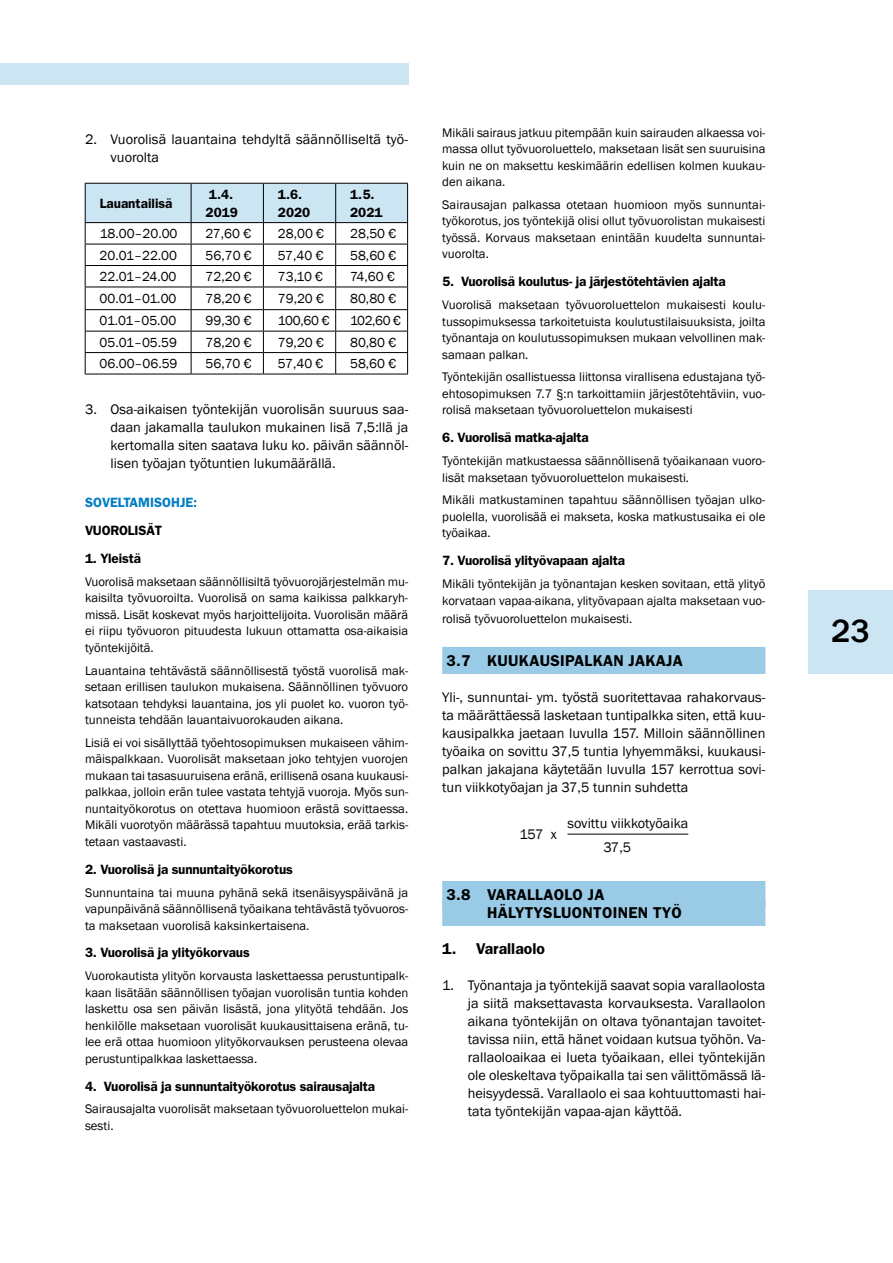
<style>
.page{position:relative;width:893px;height:1263px;background:#fff}
.page>*{position:absolute;margin:0;border:0;box-sizing:border-box;transform-origin:0 0}
.t1{font:500 33px "Franklin Gothic";color:#000}
.t2{font:600 15.75px/18px "Franklin Gothic";letter-spacing:.02em;color:#000}
.t3{font:600 15.75px "Franklin Gothic";color:#000}
.t4{font:14.25px/18px "Franklin Gothic";color:#000;text-align:justify}
.t5{font:600 13.5px/17.2px "Franklin Gothic";letter-spacing:-.01em;color:#000}
.t6{font:13.5px "Franklin Gothic";color:#000}
.t7{font:600 13.5px "Franklin Gothic";color:#007cc3}
.t8{font:12.75px/16.5px "Franklin Gothic";color:#000;text-align:justify}
</style>
<div class="page">
<div style="left:809px;top:590px;width:84px;height:83px;background:#cce5f3"></div>
<div style="left:0;top:64px;width:408px;height:21px;background:#cce5f3"></div>
<div style="left:442px;top:647px;width:323px;height:27px;background:#99cbe7"></div>
<hr style="left:567px;top:834px;width:121px;height:1px;background:#000">
<div style="left:442px;top:881px;width:323px;height:27px;background:#99cbe7"></div>
<div style="left:442px;top:899px;width:323px;height:27px;background:#99cbe7"></div>
<svg style="left:85px;top:183px;width:323px;height:191px"></svg>
<hr style="left:85px;top:374px;width:106px;height:1px;background:#000">
<hr style="left:191px;top:374px;width:72px;height:1px;background:#000">
<hr style="left:263px;top:374px;width:73px;height:1px;background:#000">
<hr style="left:336px;top:374px;width:72px;height:1px;background:#000">
<p class="t4" style="left:111px;top:131px;width:299px;text-indent:-26px">2. Vuorolisä lauantaina tehdyltä säännölliseltä työ&shy;vuorolta</p>
<p class="t5" style="left:100px;top:195px;width:74px">Lauantailisä</p>
<p class="t5" style="left:206px;top:186px;width:34px">1.4.<br>2019</p>
<p class="t5" style="left:278px;top:186px;width:34px">1.6.<br>2020</p>
<p class="t5" style="left:350px;top:186px;width:34px">1.5.<br>2021</p>
<p class="t6" style="left:100px;top:225px;width:79px">18.00–20.00</p>
<p class="t6" style="left:206px;top:225px;width:47px">27,60 €</p>
<p class="t6" style="left:278px;top:225px;width:48px">28,00 €</p>
<p class="t6" style="left:350px;top:225px;width:48px">28,50 €</p>
<p class="t6" style="left:100px;top:247px;width:79px">20.01–22.00</p>
<p class="t6" style="left:206px;top:247px;width:48px">56,70 €</p>
<p class="t6" style="left:278px;top:247px;width:47px">57,40 €</p>
<p class="t6" style="left:350px;top:247px;width:48px">58,60 €</p>
<p class="t6" style="left:100px;top:268px;width:78px">22.01–24.00</p>
<p class="t6" style="left:206px;top:268px;width:48px">72,20 €</p>
<p class="t6" style="left:278px;top:268px;width:47px">73,10 €</p>
<p class="t6" style="left:350px;top:268px;width:46px">74,60 €</p>
<p class="t6" style="left:100px;top:290px;width:78px">00.01–01.00</p>
<p class="t6" style="left:206px;top:290px;width:48px">78,20 €</p>
<p class="t6" style="left:278px;top:290px;width:48px">79,20 €</p>
<p class="t6" style="left:350px;top:290px;width:48px">80,80 €</p>
<p class="t6" style="left:100px;top:312px;width:78px">01.01–05.00</p>
<p class="t6" style="left:206px;top:312px;width:48px">99,30 €</p>
<p class="t6" style="left:278px;top:312px;width:53px">100,60 €</p>
<p class="t6" style="left:350px;top:312px;width:52px">102,60 €</p>
<p class="t6" style="left:100px;top:334px;width:79px">05.01–05.59</p>
<p class="t6" style="left:206px;top:334px;width:48px">78,20 €</p>
<p class="t6" style="left:278px;top:334px;width:48px">79,20 €</p>
<p class="t6" style="left:350px;top:334px;width:48px">80,80 €</p>
<p class="t6" style="left:100px;top:355px;width:79px">06.00–06.59</p>
<p class="t6" style="left:206px;top:355px;width:48px">56,70 €</p>
<p class="t6" style="left:278px;top:355px;width:47px">57,40 €</p>
<p class="t6" style="left:350px;top:355px;width:48px">58,60 €</p>
<p class="t4" style="left:111px;top:401px;width:299px;text-indent:-26px">3. Osa-aikaisen työntekijän vuorolisän suuruus saa&shy;daan jakamalla taulukon mukainen lisä 7,5:llä ja kertomalla siten saatava luku ko. päivän säännöl&shy;lisen työajan työtuntien lukumäärällä.</p>
<p class="t7" style="left:85px;top:495px;width:114px">SOVELTAMISOHJE:</p>
<p class="t5" style="left:85px;top:522px;width:79px">VUOROLISÄT</p>
<p class="t5" style="left:85px;top:550px;width:57px">1. Yleistä</p>
<p class="t8" style="left:85px;top:573px;width:325px">Vuorolisä maksetaan säännöllisiltä työvuorojärjestelmän mu&shy;kaisilta työvuoroilta. Vuorolisä on sama kaikissa palkkaryh&shy;missä. Lisät koskevat myös harjoittelijoita. Vuorolisän määrä ei riipu työvuoron pituudesta lukuun ottamatta osa-aikaisia työntekijöitä.</p>
<p class="t8" style="left:85px;top:662px;width:325px">Lauantaina tehtävästä säännöllisestä työstä vuorolisä mak&shy;setaan erillisen taulukon mukaisena. Säännöllinen työvuoro katsotaan tehdyksi lauantaina, jos yli puolet ko. vuoron työ&shy;tunneista tehdään lauantaivuorokauden aikana.</p>
<p class="t8" style="left:85px;top:735px;width:325px">Lisiä ei voi sisällyttää työehtosopimuksen mukaiseen vähim&shy;mäispalkkaan. Vuorolisät maksetaan joko tehtyjen vuorojen mukaan tai tasasuuruisena eränä, erillisenä osana kuukausi&shy;palkkaa, jolloin erän tulee vastata tehtyjä vuoroja. Myös sun&shy;nuntaityökorotus on otettava huomioon erästä sovittaessa.<br>Mikäli vuorotyön määrässä tapahtuu muutoksia, erää tarkis&shy;tetaan vastaavasti.</p>
<p class="t5" style="left:85px;top:860px;width:209px">2. Vuorolisä ja sunnuntaityökorotus</p>
<p class="t8" style="left:85px;top:884px;width:325px">Sunnuntaina tai muuna pyhänä sekä itsenäisyyspäivänä ja vapunpäivänä säännöllisenä työaikana tehtävästä työvuoros&shy;ta maksetaan vuorolisä kaksinkertaisena.</p>
<p class="t5" style="left:85px;top:944px;width:166px">3. Vuorolisä ja ylityökorvaus</p>
<p class="t8" style="left:85px;top:968px;width:325px">Vuorokautista ylityön korvausta laskettaessa perustuntipalk&shy;kaan lisätään säännöllisen työajan vuorolisän tuntia kohden laskettu osa sen päivän lisästä, jona ylityötä tehdään. Jos henkilölle maksetaan vuorolisät kuukausittaisena eränä, tu&shy;lee erä ottaa huomioon ylityökorvauksen perusteena olevaa perustuntipalkkaa laskettaessa.</p>
<p class="t5" style="left:85px;top:1077px;width:292px">4. Vuorolisä ja sunnuntaityökorotus sairausajalta</p>
<p class="t8" style="left:85px;top:1101px;width:325px">Sairausajalta vuorolisät maksetaan työvuoroluettelon mukai&shy;sesti.</p>
<p class="t8" style="left:442px;top:124px;width:325px">Mikäli sairaus jatkuu pitempään kuin sairauden alkaessa voi&shy;massa ollut työvuoroluettelo, maksetaan lisät sen suuruisina kuin ne on maksettu keskimäärin edellisen kolmen kuukau&shy;den aikana.</p>
<p class="t8" style="left:442px;top:197px;width:325px">Sairausajan palkassa otetaan huomioon myös sunnuntai&shy;työkorotus, jos työntekijä olisi ollut työvuorolistan mukaisesti työssä. Korvaus maksetaan enintään kuudelta sunnuntai&shy;vuorolta.</p>
<p class="t5" style="left:442px;top:273px;width:285px">5. Vuorolisä koulutus- ja järjestötehtävien ajalta</p>
<p class="t8" style="left:442px;top:297px;width:325px">Vuorolisä maksetaan työvuoroluettelon mukaisesti koulu&shy;tussopimuksessa tarkoitetuista koulutustilaisuuksista, joilta työnantaja on koulutussopimuksen mukaan velvollinen mak&shy;samaan palkan.</p>
<p class="t8" style="left:442px;top:369px;width:325px">Työntekijän osallistuessa liittonsa virallisena edustajana työ&shy;ehtosopimuksen 7.7 §:n tarkoittamiin järjestötehtäviin, vuo&shy;rolisä maksetaan työvuoroluettelon mukaisesti</p>
<p class="t5" style="left:442px;top:429px;width:148px">6. Vuorolisä matka-ajalta</p>
<p class="t8" style="left:442px;top:453px;width:325px">Työntekijän matkustaessa säännöllisenä työaikanaan vuoro&shy;lisät maksetaan työvuoroluettelon mukaisesti.</p>
<p class="t8" style="left:442px;top:492px;width:325px">Mikäli matkustaminen tapahtuu säännöllisen työajan ulko&shy;puolella, vuorolisää ei makseta, koska matkustusaika ei ole työaikaa.</p>
<p class="t5" style="left:442px;top:552px;width:184px">7. Vuorolisä ylityövapaan ajalta</p>
<p class="t8" style="left:442px;top:576px;width:325px">Mikäli työntekijän ja työnantajan kesken sovitaan, että ylityö korvataan vapaa-aikana, ylityövapaan ajalta maksetaan vuo-</p>
<p class="t8" style="left:442px;top:610px;width:192px">rolisä työvuoroluettelon mukaisesti.</p>
<p class="t2" style="left:446px;top:652px;width:238px">3.7 KUUKAUSIPALKAN JAKAJA</p>
<p class="t4" style="left:442px;top:689px;width:325px">Yli-, sunnuntai- ym. työstä suoritettavaa rahakorvaus&shy;ta määrättäessä lasketaan tuntipalkka siten, että kuu&shy;kausipalkka jaetaan luvulla 157. Milloin säännöllinen työaika on sovittu 37,5 tuntia lyhyemmäksi, kuukausi&shy;palkan jakajana käytetään luvulla 157 kerrottua sovi&shy;tun viikkotyöajan ja 37,5 tunnin suhdetta</p>
<p class="t4" style="left:519px;top:825px;width:39px">157 x</p>
<p class="t4" style="left:603px;top:812px;width:86px;line-height:24px;text-indent:-36px">sovittu viikkotyöaika<br>37,5</p>
<p class="t2" style="left:487px;top:886px;width:196px;text-indent:-41px">3.8 VARALLAOLO JA<br>HÄLYTYSLUONTOINEN TYÖ</p>
<p class="t3" style="left:442px;top:939px;width:104px">1. Varallaolo</p>
<p class="t4" style="left:468px;top:977px;width:299px;text-indent:-26px">1. Työnantaja ja työntekijä saavat sopia varallaolosta ja siitä maksettavasta korvauksesta. Varallaolon aikana työntekijän on oltava työnantajan tavoitet&shy;tavissa niin, että hänet voidaan kutsua työhön. Va&shy;rallaoloaikaa ei lueta työaikaan, ellei työntekijän ole oleskeltava työpaikalla tai sen välittömässä lä&shy;heisyydessä. Varallaolo ei saa kohtuuttomasti hai&shy;tata työntekijän vapaa-ajan käyttöä.</p>
<h1 class="t1" style="left:831px;top:611px;width:40px">23</h1>
</div>
